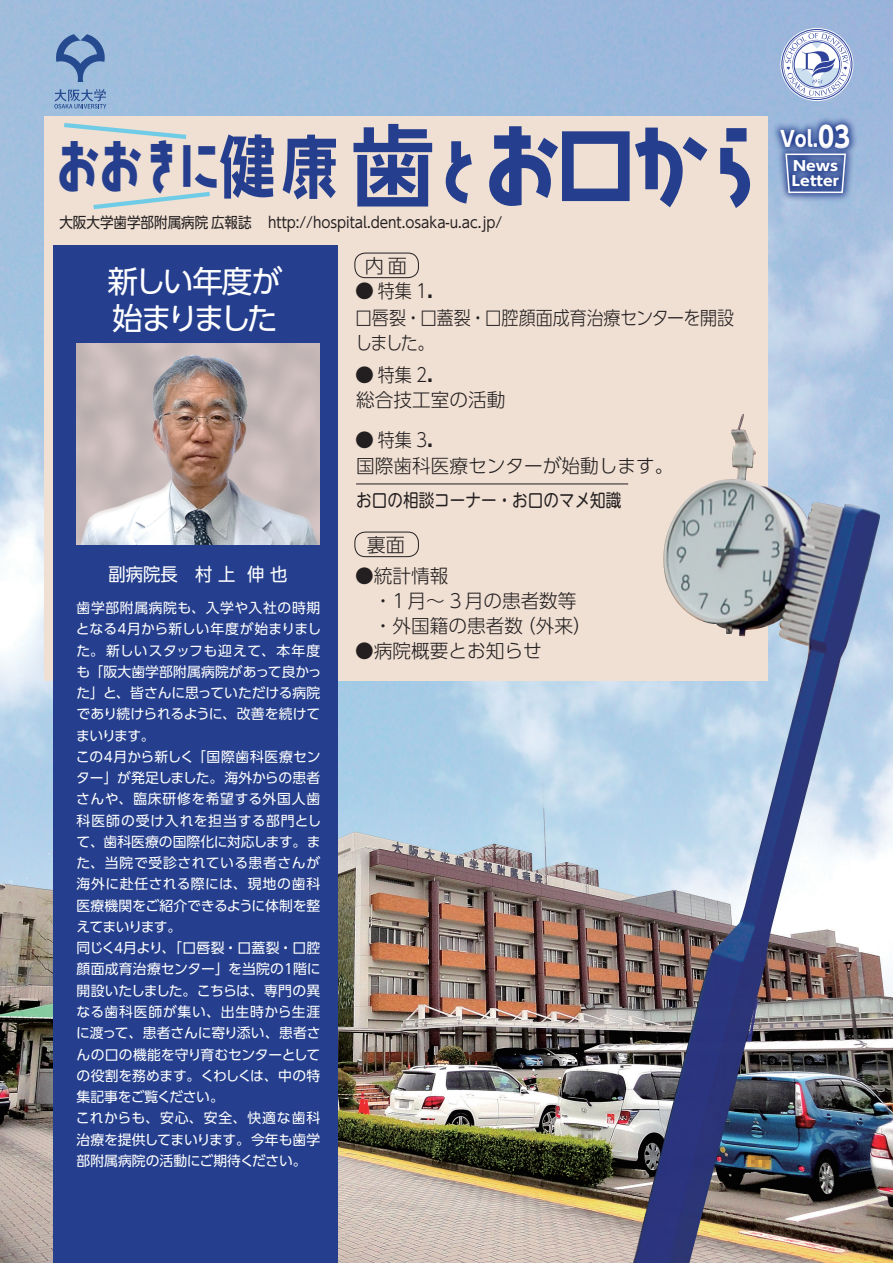
<style>
.page{position:relative;width:893px;height:1263px;background:#fff}
.page>*{position:absolute;margin:0;border:0;box-sizing:border-box;transform-origin:0 0}
.t1{font:89.4px "TA F1 tombo bold";color:#253f8e;scale:.93 1}
.t2{font:68.1px "TA F1 tombo bold";color:#253f8e;scale:.83 1}
.t3{font:56.7px "TA F1 tombo bold";color:#253f8e;scale:.83 1}
.t4{font:30.9px "UD Shin Go Pr 6";letter-spacing:-.1em;color:#fff}
.t5{font:700 21.3px "UD Shin Go Pro";color:#fff;scale:.85 1}
.t6{font:300 19.2px "UD Shin Go Pr 6";color:#231f20}
.t7{font:300 18.9px/24.9px "UD Shin Go Pr 6";color:#231f20}
.t8{font:300 18.9px/24.9px "UD Shin Go Pr 6";color:#231f20;scale:.9 1}
.t9{font:18px "UD Shin M Go Pr 6";color:#231f20;scale:.86 1}
.t10{font:18px "UD Shin Go Pr 6";color:#fff;scale:.96 1}
.t11{font:14.85px "UD Shin Go Pr 6";color:#231f20;scale:.91 1}
.t12{font:13.8px/21.3px "UD Shin Go Pr 6";letter-spacing:.005em;color:#fff}
.t13{font:700 13.65px/15.1px "UD Shin Go Pro";color:#fff;scale:1.16 1}
.s1{font-family:"UD Shin Go Pro De";font-weight:700}
.s2{font-size:69.9px}
.s3{font-weight:800}
.s4{font-size:28.65px}
</style>
<div class="page">
<img style="left:0;top:0;width:893px;height:1263px">
<div style="left:44px;top:116px;width:724px;height:564px;background:#f0e0d3"></div>
<svg style="left:780px;top:28px;width:73px;height:73px"></svg>
<div style="left:53px;top:246px;width:285px;height:1017px;background:#253f8e"></div>
<svg style="left:64px;top:123px;width:123px;height:16px"></svg>
<svg style="left:93px;top:191px;width:117px;height:19px"></svg>
<img style="left:633px;top:414px;width:248px;height:849px">
<img style="left:76px;top:344px;width:244px;height:200px">
<svg style="left:771px;top:116px;width:87px;height:42px;background:#6782b9"></svg>
<svg style="left:776px;top:144px;width:79px;height:58px;background:#7993c3"></svg>
<svg style="left:784px;top:153px;width:63px;height:41px;background:#556ca9"></svg>
<hr style="left:356px;top:484px;width:272px;height:1px;background:#231f20">
<div style="left:355px;top:253px;width:64px;height:25px;border:1px solid #231f20;border-radius:10px"></div>
<div style="left:355px;top:532px;width:64px;height:25px;border:1px solid #231f20;border-radius:10px"></div>
<svg style="left:56px;top:34px;width:49px;height:48px;background:#7393c0"></svg>
<svg style="left:54px;top:89px;width:52px;height:20px"></svg>
<h1 class="t1" style="left:351px;top:120px;width:462px"><span class="s1">歯</span><span class="s2">と</span>お口から</h1>
<h2 class="t2" style="left:219px;top:131px;width:145px">健康</h2>
<p class="t11" style="left:268px;top:210px;width:259px">http://hospital.dent.osaka-u.ac.jp/</p>
<h3 class="t3" style="left:53px;top:137px;width:207px">おおきに</h3>
<p class="t11" style="left:59px;top:210px;width:213px">大阪大学歯学部附属病院広報誌</p>
<h3 class="t4" style="left:107px;top:256px;width:176px">新しい年度が</h3>
<h3 class="t4" style="left:112px;top:293px;width:167px">始まりました</h3>
<h3 class="t10" style="left:108px;top:560px;width:188px">副病院長　村 上 伸 也</h3>
<p class="t12" style="left:76px;top:597px;width:247px">歯学部附属病院も、入学や入社の時期となる４月から新しい年度が始まりました。新しいスタッフも迎えて、本年度も「阪大歯学部附属病院があって良かった」と、皆さんに思っていただける病院であり続けられるように、改善を続けてまいります。<br>この４月から新しく「国際歯科医療センター」が発足しました。海外からの患者さんや、臨床研修を希望する外国人歯科医師の受け入れを担当する部門として、歯科医療の国際化に対応します。また、当院で受診されている患者さんが海外に赴任される際には、現地の歯科医療機関をご紹介できるように体制を整えてまいります。<br>同じく４月より、「口唇裂・口蓋裂・口腔顔面成育治療センター」を当院の１階に開設いたしました。こちらは、専門の異なる歯科医師が集い、出生時から生涯に渡って、患者さんに寄り添い、患者さんの口の機能を守り育むセンターとしての役割を務めます。くわしくは、中の特集記事をご覧ください。<br>これからも、安心、安全、快適な歯科治療を提供してまいります。今年も歯学部附属病院の活動にご期待ください。</p>
<h3 class="t6" style="left:365px;top:250px;width:44px">内面</h3>
<h3 class="t7" style="left:355px;top:278px;width:79px">●特集 1<span class="s3">.</span></h3>
<h3 class="t8" style="left:355px;top:304px;width:423px">口唇裂・口蓋裂・口腔顔面成育治療センターを開設しました。</h3>
<h3 class="t7" style="left:355px;top:361px;width:79px">●特集 2<span class="s3">.</span></h3>
<h3 class="t7" style="left:356px;top:387px;width:151px">総合技工室の活動</h3>
<h3 class="t7" style="left:355px;top:427px;width:79px">●特集 3<span class="s3">.</span></h3>
<h3 class="t7" style="left:356px;top:452px;width:319px">国際歯科医療センターが始動します。</h3>
<h3 class="t9" style="left:356px;top:485px;width:310px">お口の相談コーナー・お口のマメ知識</h3>
<h3 class="t6" style="left:367px;top:529px;width:40px">裏面</h3>
<h3 class="t7" style="left:355px;top:563px;width:238px">●統計情報<br>　・1月～ 3月の患者数等　・外国籍の患者数（外来）</h3>
<h3 class="t7" style="left:355px;top:637px;width:188px">●病院概要とお知らせ</h3>
<h3 class="t5" style="left:780px;top:122px;width:84px">Vol.<span class="s4">03</span></h3>
<p class="t13" style="left:792px;top:158px;width:42px">News<br>Letter</p>
</div>
